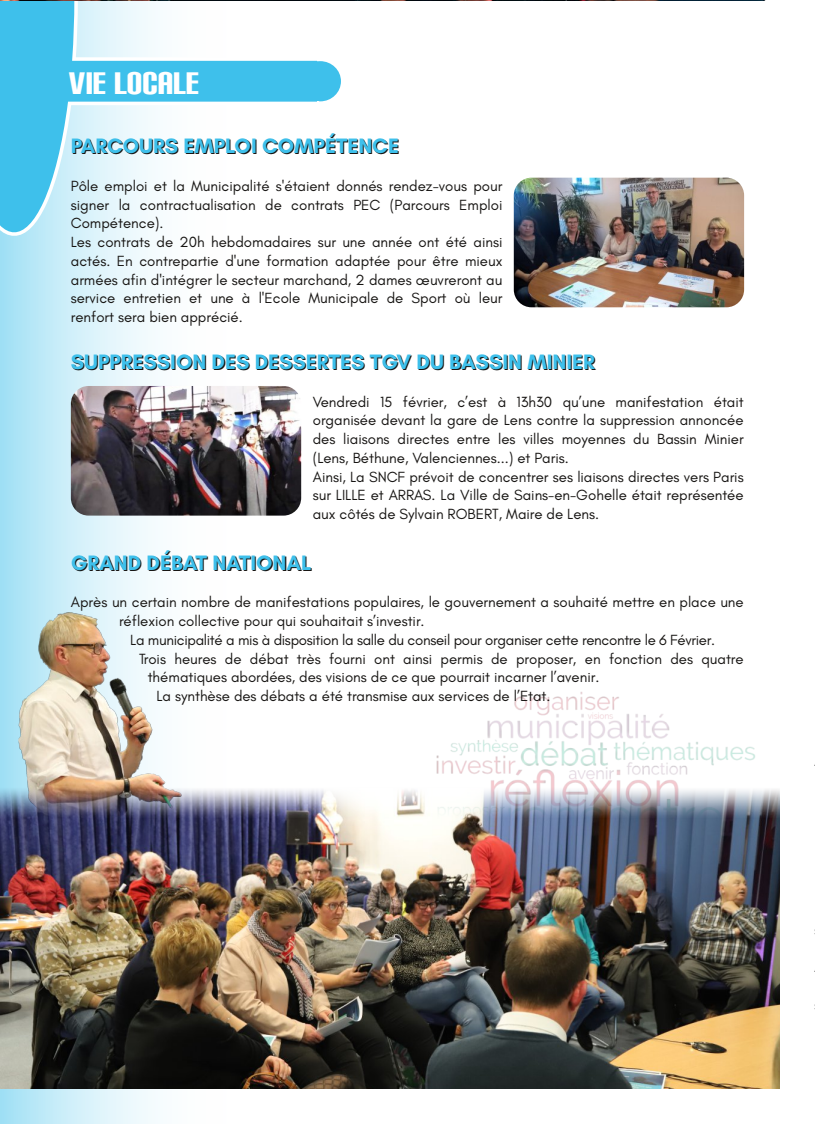
<style>
.page{position:relative;width:815px;height:1124px;background:#fff}
.page>*{position:absolute;margin:0;border:0;box-sizing:border-box;transform-origin:0 0}
.t1{font:37.5px "Carbon Block";color:#fff}
.t2{font:700 21.25px "Glacial Indifference";color:#171513}
.t3{font:15px/18.8px "Glacial Indifference";letter-spacing:-.005em;color:#171513}
.t4{font:15px "Glacial Indifference";letter-spacing:-.025em;color:#171513}
</style>
<div class="page">
<svg style="left:1px;top:249px;width:226px;height:874px"></svg>
<svg style="left:0;top:1px;width:341px;height:248px"></svg>
<img style="left:436px;top:692px;width:319px;height:77px">
<img style="left:18px;top:612px;width:164px;height:157px">
<img style="left:0;top:0;width:766px;height:1px">
<img style="left:1px;top:769px;width:779px;height:319px">
<img style="left:71px;top:386px;width:230px;height:129px;border-radius:18px">
<img style="left:514px;top:178px;width:230px;height:129px;border-radius:18px">
<h1 class="t1" style="left:69px;top:65px;width:132px">VIE LOCALE</h1>
<h2 class="t2" style="left:72px;top:134px;width:330px">PARCOURS EMPLOI COMPÉTENCE</h2>
<p class="t3" style="left:71px;top:176px;width:433px">Pôle emploi et la Municipalité s'étaient donnés rendez-vous pour signer la contractualisation de contrats PEC (Parcours Emploi Compétence).<br>Les contrats de 20h hebdomadaires sur une année ont été ainsi actés. En contrepartie d'une formation adaptée pour être mieux armées afin d'intégrer le secteur marchand, 2 dames œuvreront au service entretien et une à l'Ecole Municipale de Sport où leur renfort sera bien apprécié.</p>
<h2 class="t2" style="left:72px;top:350px;width:525px">SUPPRESSION DES DESSERTES TGV DU BASSIN MINIER</h2>
<p class="t3" style="left:313px;top:392px;width:432px">Vendredi 15 février, c’est à 13h30 qu’une manifestation était organisée devant la gare de Lens contre la suppression annoncée des liaisons directes entre les villes moyennes du Bassin Minier (Lens, Béthune, Valenciennes...) et Paris.<br>Ainsi, La SNCF prévoit de concentrer ses liaisons directes vers Paris sur LILLE et ARRAS. La Ville de Sains-en-Gohelle était représentée aux côtés de Sylvain ROBERT, Maire de Lens.</p>
<h2 class="t2" style="left:72px;top:550px;width:242px">GRAND DÉBAT NATIONAL</h2>
<p class="t3" style="left:71px;top:592px;width:674px">Après un certain nombre de manifestations populaires, le gouvernement a souhaité mettre en place une</p>
<p class="t3" style="left:119px;top:611px;width:307px">réflexion collective pour qui souhaitait s’investir.</p>
<p class="t4" style="left:130px;top:630px;width:586px">La municipalité a mis à disposition la salle du conseil pour organiser cette rencontre le 6 Février.</p>
<p class="t3" style="left:139px;top:649px;width:606px">Trois heures de débat très fourni ont ainsi permis de proposer, en fonction des quatre</p>
<p class="t3" style="left:148px;top:667px;width:453px">thématiques abordées, des visions de ce que pourrait incarner l’avenir.</p>
<p class="t3" style="left:157px;top:686px;width:396px">La synthèse des débats a été transmise aux services de l’Etat.</p>
</div>
